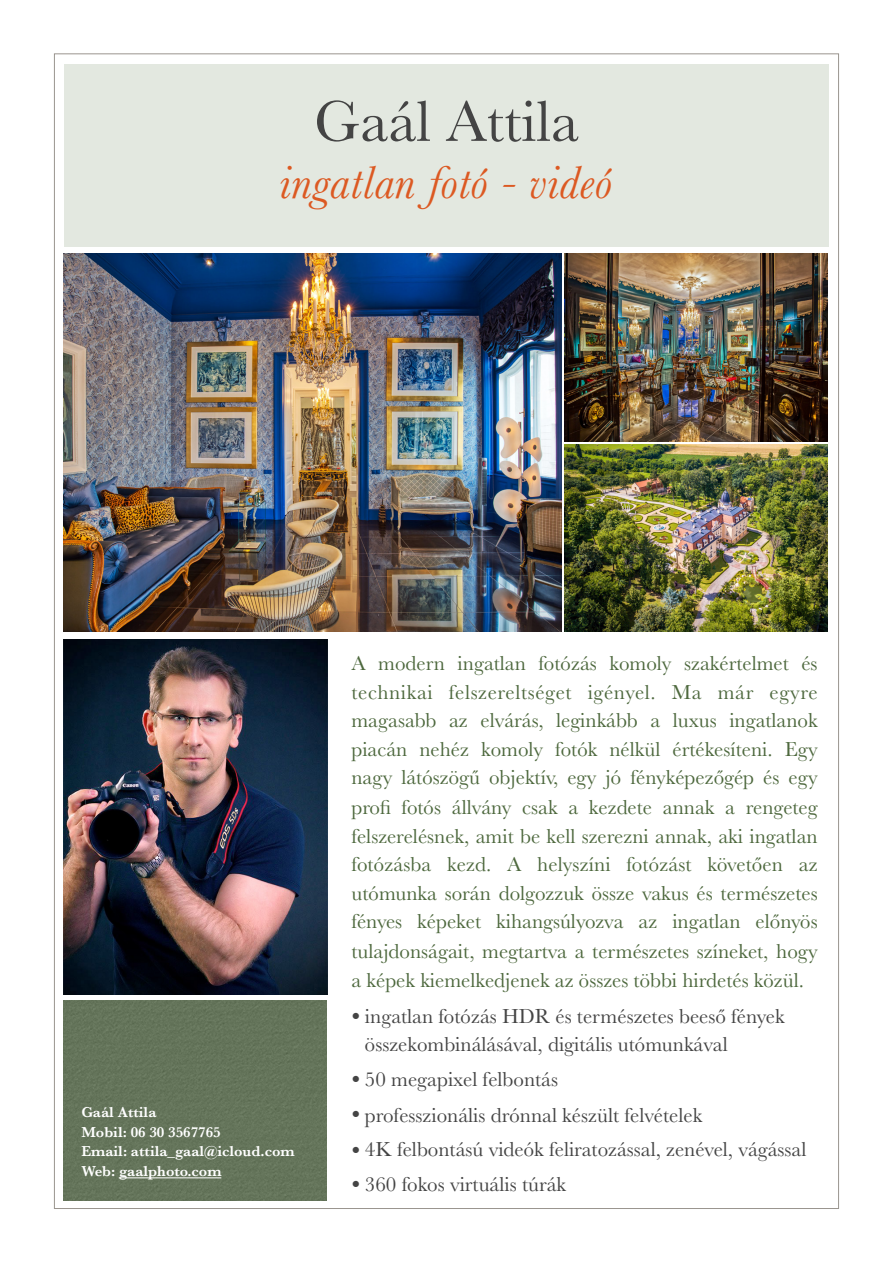
<style>
.page{position:relative;width:893px;height:1263px;background:#fff}
.page>*{position:absolute;margin:0;border:0;box-sizing:border-box;transform-origin:0 0}
.t1{font:60px "Baskerville";color:#444}
.t2{font:italic 48px "Baskerville";letter-spacing:.01em;color:#dc5922}
.t3{font:21px/28.8px "Baskerville";color:#4d683d;text-align:justify}
.t4{font:21px/28.5px "Baskerville";color:#444}
.t5{font:600 15px/19.5px "Baskerville";color:#fff}
.s1{font-size:25.2px}
</style>
<div class="page">
<div style="left:63px;top:1000px;width:264px;height:201px;background:#65755b"></div>
<hr style="left:119px;top:1177px;width:102px;height:1px;background:#fff">
<img style="left:63px;top:640px;width:264px;height:354px">
<img style="left:564px;top:444px;width:264px;height:188px">
<img style="left:564px;top:254px;width:264px;height:187px">
<img style="left:64px;top:254px;width:498px;height:378px">
<div style="left:64px;top:65px;width:765px;height:182px;background:#e3e8e0"></div>
<h1 class="t1" style="left:314px;top:83px;width:267px">Gaál Attila</h1>
<h2 class="t2" style="left:279px;top:150px;width:334px">ingatlan fotó - videó</h2>
<p class="t5" style="left:81px;top:1103px;width:215px">Gaál Attila<br>Mobil: 06 30 3567765<br>Email: attila_gaal@icloud.com<br>Web: gaalphoto.com</p>
<p class="t3" style="left:351px;top:649px;width:468px">A modern ingatlan fotózás komoly szakértelmet és technikai felszereltséget igényel. Ma már egyre magasabb az elvárás, leginkább a luxus ingatlanok piacán nehéz komoly fotók nélkül értékesíteni. Egy nagy látószögű objektív, egy jó fényképezőgép és egy profi fotós állvány csak a kezdete annak a rengeteg felszerelésnek, amit be kell szerezni annak, aki ingatlan fotózásba kezd. A helyszíni fotózást követően az utómunka során dolgozzuk össze vakus és természetes fényes képeket kihangsúlyozva az ingatlan előnyös tulajdonságait, megtartva a természetes színeket, hogy a képek kiemelkedjenek az összes többi hirdetés közül.</p>
<p class="t4" style="left:365px;top:1002px;width:421px;text-indent:-14px"><span class="s1">•</span> ingatlan fotózás HDR és természetes beeső fények összekombinálásával, digitális utómunkával</p>
<p class="t4" style="left:351px;top:1065px;width:208px"><span class="s1">•</span> 50 megapixel felbontás</p>
<p class="t4" style="left:351px;top:1101px;width:352px"><span class="s1">•</span> professzionális drónnal készült felvételek</p>
<p class="t4" style="left:351px;top:1136px;width:457px"><span class="s1">•</span> 4K felbontású videók feliratozással, zenével, vágással</p>
<p class="t4" style="left:351px;top:1170px;width:216px"><span class="s1">•</span> 360 fokos virtuális túrák</p>
</div>
